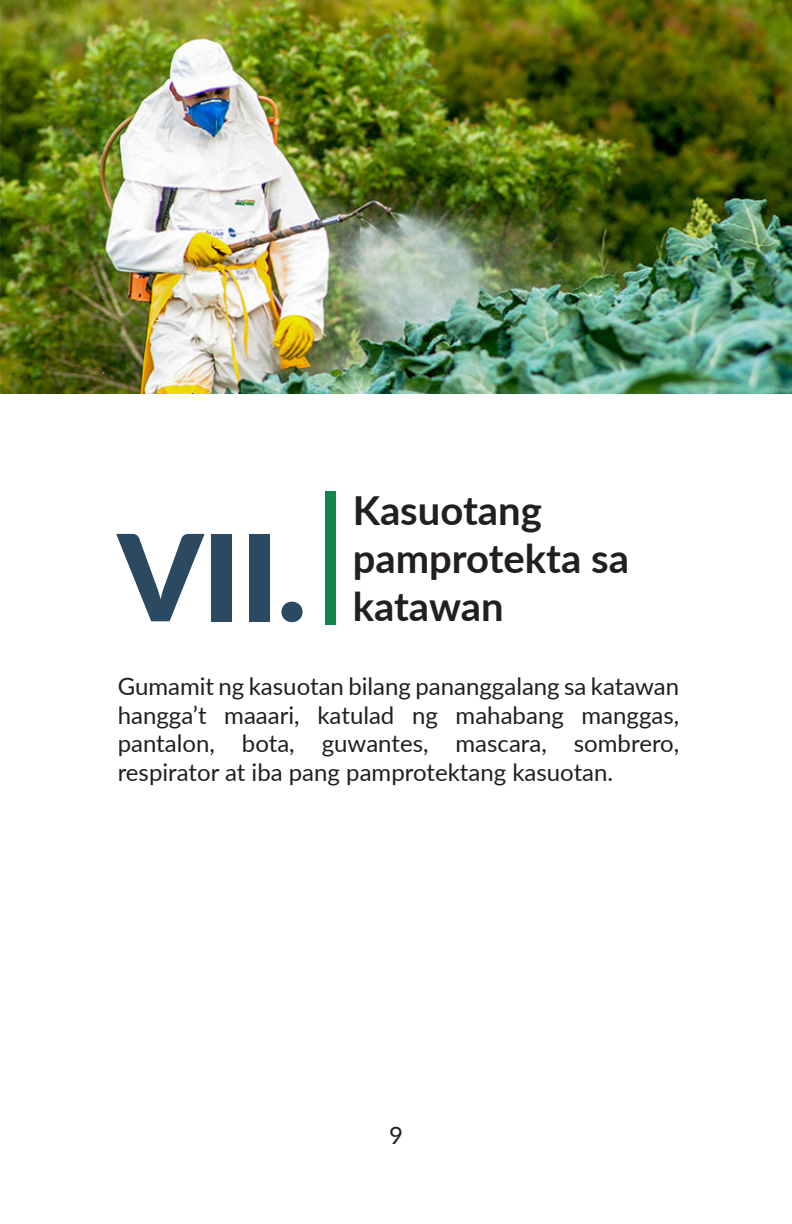
<style>
.page{position:relative;width:792px;height:1224px;background:#fff}
.page>*{position:absolute;margin:0;border:0;box-sizing:border-box;transform-origin:0 0}
.t1{font:900 120px "Lato";color:#2b4960}
.t2{font:700 40px/48px "Lato";color:#231f20}
.t3{font:24px/28.8px "Lato";color:#231f20;text-align:justify}
</style>
<div class="page">
<div style="left:325px;top:491px;width:11px;height:134px;background:#10874a"></div>
<img style="left:1px;top:0;width:791px;height:394px">
<p class="t1" style="left:118px;top:487px;width:190px">VII.</p>
<p class="t2" style="left:353px;top:484px;width:278px">Kasuotang pamprotekta sa</p>
<p class="t2" style="left:353px;top:580px;width:153px">katawan</p>
<p class="t3" style="left:118px;top:671px;width:563px">Gumamit ng kasuotan bilang pananggalang sa katawan hangga’t maaari, katulad ng mahabang manggas, pantalon, bota, guwantes, mascara, sombrero, respirator at iba pang pamprotektang kasuotan.</p>
<p class="t3" style="left:389px;top:1120px;width:15px">9</p>
</div>
